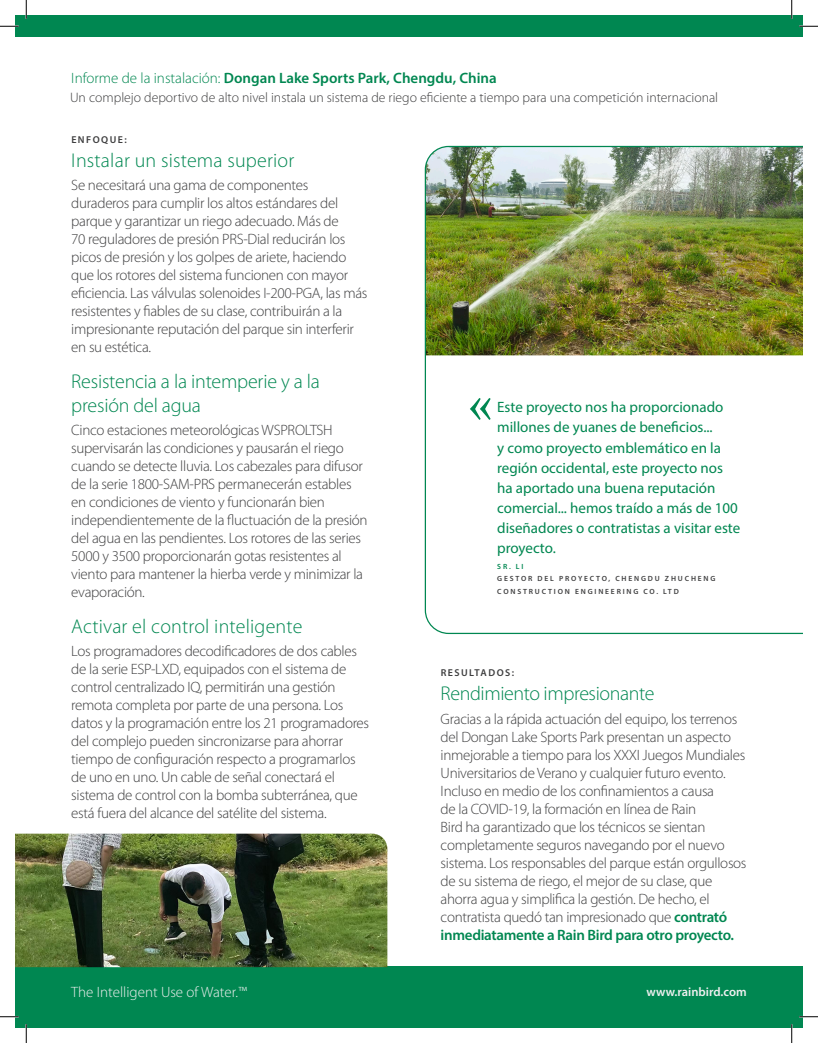
<style>
.page{position:relative;width:818px;height:1043px;background:#fff}
.page>*{position:absolute;margin:0;border:0;box-sizing:border-box;transform-origin:0 0}
.t1{font:60px "Minion Pro";color:#008751}
.Challenge___Solution{font:300 20px/24px "Myriad Pro";letter-spacing:-.01em;color:#008751}
.Challenge___Solution-2{font:300 20px "Myriad Pro";letter-spacing:.01em;color:#008751}
.t2{font:300 15px/18px "Myriad Pro";letter-spacing:-.02em;color:#3e3e3f}
.t3{font:15px/20px "Myriad Pro";color:#008751}
.t4{font:600 15px "Myriad Pro";color:#008751}
.t5{font:300 15px "Myriad Pro";color:#f0f0f0}
.t6{font:300 13.75px "Myriad Pro";color:#3e3e3f}
.t7{font:600 12.5px "Myriad Pro";color:#f0f0f0}
.Green_All_Caps_Subti{font:600 10px "Myriad Pro";letter-spacing:.145em;color:#3e3e3f}
.Subtitle__CAPS{font:600 7.5px "Myriad Pro";letter-spacing:.245em;color:#3e3e3f}
.Subtitle__CAPS-2{font:600 7.5px "Myriad Pro";color:#008751}
.s1{font-weight:300}
.s2{font-weight:600;color:#008751}
</style>
<div class="page">
<div style="left:15px;top:966px;width:787px;height:62px;background:#008751"></div>
<div style="left:15px;top:15px;width:787px;height:21px;background:#008751"></div>
<img style="left:424px;top:145px;width:378px;height:489px">
<img style="left:15px;top:833px;width:372px;height:134px">
<svg style="left:0;top:25px;width:19px;height:2px"></svg>
<svg style="left:799px;top:25px;width:19px;height:2px"></svg>
<svg style="left:0;top:1015px;width:19px;height:2px"></svg>
<svg style="left:799px;top:1015px;width:19px;height:2px"></svg>
<svg style="left:25px;top:0;width:2px;height:19px"></svg>
<svg style="left:25px;top:1024px;width:2px;height:18px"></svg>
<svg style="left:790px;top:0;width:2px;height:19px"></svg>
<svg style="left:790px;top:1024px;width:2px;height:18px"></svg>
<p class="t4" style="left:71px;top:68px;width:427px"><span class="s1">Informe de la instalación:</span> Dongan Lake Sports Park, Chengdu, China</p>
<p class="t6" style="left:70px;top:89px;width:649px">Un complejo deportivo de alto nivel instala un sistema de riego eficiente a tiempo para una competición internacional</p>
<p class="Green_All_Caps_Subti" style="left:71px;top:133px;width:57px">ENFOQUE:</p>
<p class="Challenge___Solution-2" style="left:71px;top:148px;width:224px">Instalar un sistema superior</p>
<p class="t2" style="left:71px;top:176px;width:298px">Se necesitará una gama de componentes duraderos para cumplir los altos estándares del parque y garantizar un riego adecuado. Más de<br>70 reguladores de presión PRS-Dial reducirán los picos de presión y los golpes de ariete, haciendo que los rotores del sistema funcionen con mayor eficiencia. Las válvulas solenoides I-200-PGA, las más resistentes y fiables de su clase, contribuirán a la impresionante reputación del parque sin interferir en su estética.</p>
<p class="Challenge___Solution" style="left:71px;top:369px;width:250px">Resistencia a la intemperie y a la presión del agua</p>
<p class="t2" style="left:71px;top:421px;width:298px">Cinco estaciones meteorológicas WSPROLTSH supervisarán las condiciones y pausarán el riego cuando se detecte lluvia. Los cabezales para difusor de la serie 1800-SAM-PRS permanecerán estables en condiciones de viento y funcionarán bien independientemente de la fluctuación de la presión del agua en las pendientes. Los rotores de las series 5000 y 3500 proporcionarán gotas resistentes al viento para mantener la hierba verde y minimizar la evaporación.</p>
<p class="Challenge___Solution-2" style="left:71px;top:614px;width:233px">Activar el control inteligente</p>
<p class="t2" style="left:71px;top:642px;width:299px">Los programadores decodificadores de dos cables de la serie ESP-LXD, equipados con el sistema de control centralizado IQ, permitirán una gestión remota completa por parte de una persona. Los datos y la programación entre los 21 programadores del complejo pueden sincronizarse para ahorrar tiempo de configuración respecto a programarlos de uno en uno. Un cable de señal conectará el sistema de control con la bomba subterránea, que está fuera del alcance del satélite del sistema.</p>
<p class="t1" style="left:467px;top:363px;width:28px">«</p>
<p class="t3" style="left:497px;top:397px;width:245px">Este proyecto nos ha proporcionado millones de yuanes de beneficios...<br>y como proyecto emblemático en la región occidental, este proyecto nos ha aportado una buena reputación comercial... hemos traído a más de 100 diseñadores o contratistas a visitar este proyecto.</p>
<p class="Subtitle__CAPS-2" style="left:497px;top:561px;width:28px">SR. LI</p>
<p class="Subtitle__CAPS" style="left:497px;top:574px;width:220px">GESTOR DEL PROYECTO, CHENGDU ZHUCHENG</p>
<p class="Subtitle__CAPS" style="left:497px;top:586px;width:183px">CONSTRUCTION ENGINEERING CO. LTD</p>
<p class="Green_All_Caps_Subti" style="left:440px;top:666px;width:75px">RESULTADOS:</p>
<p class="Challenge___Solution" style="left:440px;top:681px;width:215px">Rendimiento impresionante</p>
<p class="t2" style="left:440px;top:709px;width:307px">Gracias a la rápida actuación del equipo, los terrenos del Dongan Lake Sports Park presentan un aspecto inmejorable a tiempo para los XXXI Juegos Mundiales Universitarios de Verano y cualquier futuro evento.<br>Incluso en medio de los confinamientos a causa<br>de la COVID-19, la formación en línea de Rain<br>Bird ha garantizado que los técnicos se sientan completamente seguros navegando por el nuevo sistema. Los responsables del parque están orgullosos de su sistema de riego, el mejor de su clase, que ahorra agua y simplifica la gestión. De hecho, el contratista quedó tan impresionado que <span class="s2">contrató inmediatamente a Rain Bird para otro proyecto.</span></p>
<p class="t5" style="left:71px;top:983px;width:177px">The Intelligent Use of Water.™</p>
<p class="t7" style="left:646px;top:984px;width:102px">www.rainbird.com</p>
</div>
